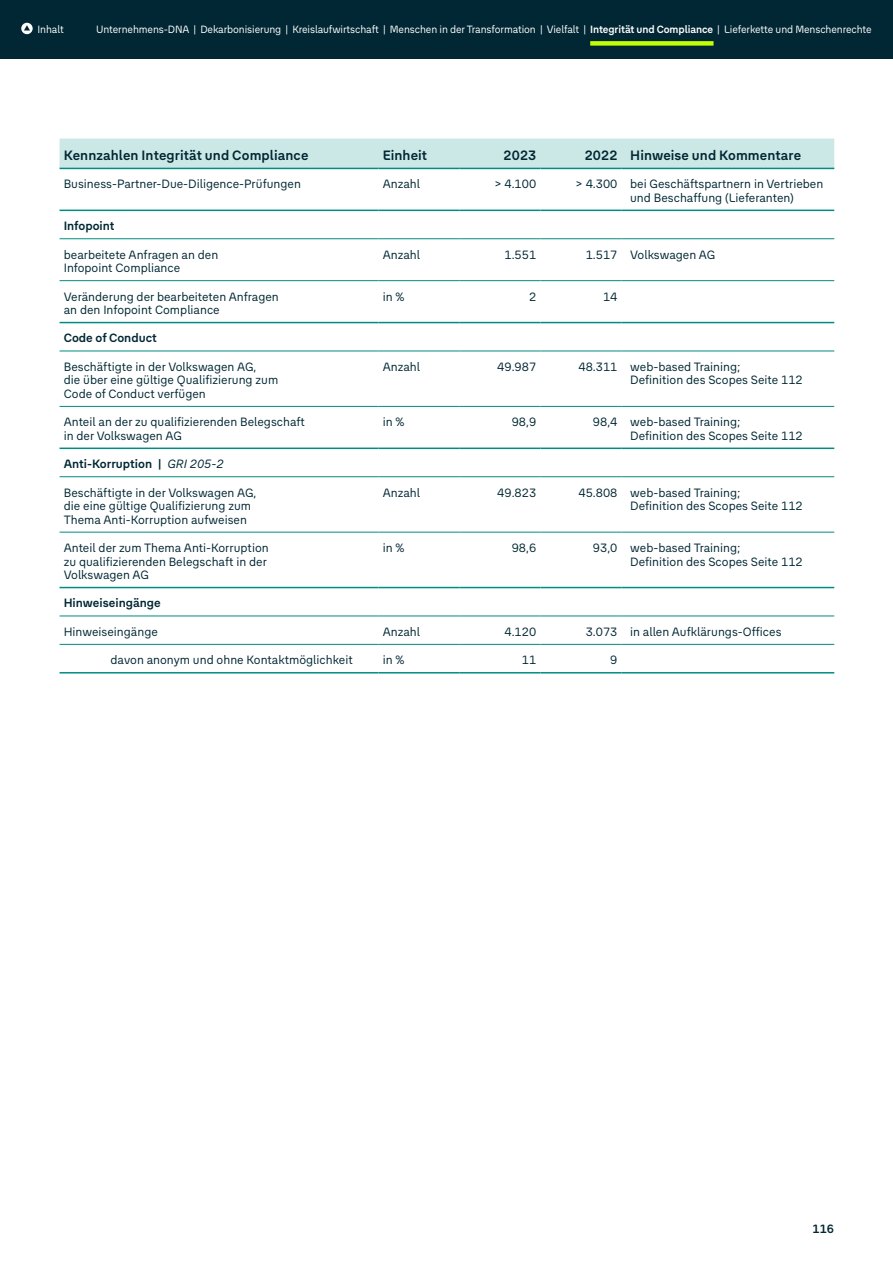
<style>
.page{position:relative;width:893px;height:1263px;background:#fff}
.page>*{position:absolute;margin:0;border:0;box-sizing:border-box;transform-origin:0 0}
.t1{font:700 13.5px "The Group TEXT Pro";letter-spacing:.005em;color:#002733}
.t2{font:12px/13.5px "The Group TEXT Pro";color:#002733}
.t3{font:700 12px "The Group TEXT Pro";color:#002733}
.t4{font:10.5px "The Group TEXT Pro";letter-spacing:-.01em;color:#fff}
.s1{font-weight:700}
.s2{font-weight:400;font-style:italic}
</style>
<div class="page">
<div style="left:60px;top:139px;width:774px;height:29px;background:#cce8e6"></div>
<svg style="left:60px;top:169px;width:774px;height:475px"></svg>
<svg style="left:60px;top:211px;width:774px;height:265px"></svg>
<svg style="left:60px;top:477px;width:774px;height:110px"></svg>
<hr style="left:60px;top:168px;width:318px;height:1px;background:#008c82">
<hr style="left:378px;top:168px;width:81px;height:1px;background:#008c82">
<hr style="left:459px;top:168px;width:81px;height:1px;background:#008c82">
<hr style="left:540px;top:168px;width:82px;height:1px;background:#008c82">
<hr style="left:622px;top:168px;width:212px;height:1px;background:#008c82">
<hr style="left:60px;top:238px;width:318px;height:1px;background:#008c82">
<hr style="left:378px;top:238px;width:81px;height:1px;background:#008c82">
<hr style="left:459px;top:238px;width:81px;height:1px;background:#008c82">
<hr style="left:540px;top:238px;width:82px;height:1px;background:#008c82">
<hr style="left:622px;top:238px;width:212px;height:1px;background:#008c82">
<hr style="left:60px;top:280px;width:318px;height:1px;background:#008c82">
<hr style="left:378px;top:280px;width:81px;height:1px;background:#008c82">
<hr style="left:459px;top:280px;width:81px;height:1px;background:#008c82">
<hr style="left:540px;top:280px;width:82px;height:1px;background:#008c82">
<hr style="left:622px;top:280px;width:212px;height:1px;background:#008c82">
<hr style="left:60px;top:322px;width:318px;height:1px;background:#008c82">
<hr style="left:378px;top:322px;width:81px;height:1px;background:#008c82">
<hr style="left:459px;top:322px;width:81px;height:1px;background:#008c82">
<hr style="left:540px;top:322px;width:82px;height:1px;background:#008c82">
<hr style="left:622px;top:322px;width:212px;height:1px;background:#008c82">
<hr style="left:60px;top:351px;width:318px;height:1px;background:#008c82">
<hr style="left:378px;top:351px;width:81px;height:1px;background:#008c82">
<hr style="left:459px;top:351px;width:81px;height:1px;background:#008c82">
<hr style="left:540px;top:351px;width:82px;height:1px;background:#008c82">
<hr style="left:622px;top:351px;width:212px;height:1px;background:#008c82">
<hr style="left:60px;top:406px;width:318px;height:1px;background:#008c82">
<hr style="left:378px;top:406px;width:81px;height:1px;background:#008c82">
<hr style="left:459px;top:406px;width:81px;height:1px;background:#008c82">
<hr style="left:540px;top:406px;width:82px;height:1px;background:#008c82">
<hr style="left:622px;top:406px;width:212px;height:1px;background:#008c82">
<hr style="left:60px;top:448px;width:318px;height:1px;background:#008c82">
<hr style="left:378px;top:448px;width:81px;height:1px;background:#008c82">
<hr style="left:459px;top:448px;width:81px;height:1px;background:#008c82">
<hr style="left:540px;top:448px;width:82px;height:1px;background:#008c82">
<hr style="left:622px;top:448px;width:212px;height:1px;background:#008c82">
<hr style="left:60px;top:476px;width:318px;height:1px;background:#008c82">
<hr style="left:378px;top:476px;width:81px;height:1px;background:#008c82">
<hr style="left:459px;top:476px;width:81px;height:1px;background:#008c82">
<hr style="left:540px;top:476px;width:82px;height:1px;background:#008c82">
<hr style="left:622px;top:476px;width:212px;height:1px;background:#008c82">
<hr style="left:60px;top:532px;width:318px;height:1px;background:#008c82">
<hr style="left:378px;top:532px;width:81px;height:1px;background:#008c82">
<hr style="left:459px;top:532px;width:81px;height:1px;background:#008c82">
<hr style="left:540px;top:532px;width:82px;height:1px;background:#008c82">
<hr style="left:622px;top:532px;width:212px;height:1px;background:#008c82">
<hr style="left:60px;top:587px;width:318px;height:1px;background:#008c82">
<hr style="left:378px;top:587px;width:81px;height:1px;background:#008c82">
<hr style="left:459px;top:587px;width:81px;height:1px;background:#008c82">
<hr style="left:540px;top:587px;width:82px;height:1px;background:#008c82">
<hr style="left:622px;top:587px;width:212px;height:1px;background:#008c82">
<hr style="left:60px;top:616px;width:318px;height:1px;background:#008c82">
<hr style="left:378px;top:616px;width:81px;height:1px;background:#008c82">
<hr style="left:459px;top:616px;width:81px;height:1px;background:#008c82">
<hr style="left:540px;top:616px;width:82px;height:1px;background:#008c82">
<hr style="left:622px;top:616px;width:212px;height:1px;background:#008c82">
<hr style="left:60px;top:644px;width:318px;height:1px;background:#008c82">
<hr style="left:378px;top:644px;width:81px;height:1px;background:#008c82">
<hr style="left:459px;top:644px;width:81px;height:1px;background:#008c82">
<hr style="left:540px;top:644px;width:82px;height:1px;background:#008c82">
<hr style="left:622px;top:644px;width:212px;height:1px;background:#008c82">
<hr style="left:60px;top:672px;width:318px;height:1px;background:#008c82">
<hr style="left:378px;top:672px;width:81px;height:1px;background:#008c82">
<hr style="left:459px;top:672px;width:81px;height:1px;background:#008c82">
<hr style="left:540px;top:672px;width:82px;height:1px;background:#008c82">
<hr style="left:622px;top:672px;width:212px;height:1px;background:#008c82">
<hr style="left:60px;top:210px;width:318px;height:1px;background:#008c82">
<hr style="left:378px;top:210px;width:81px;height:1px;background:#008c82">
<hr style="left:459px;top:210px;width:81px;height:1px;background:#008c82">
<hr style="left:540px;top:210px;width:82px;height:1px;background:#008c82">
<hr style="left:622px;top:210px;width:212px;height:1px;background:#008c82">
<div style="left:0;top:0;width:893px;height:59px;background:#002733"></div>
<svg style="left:21px;top:23px;width:12px;height:11px"></svg>
<svg style="left:24px;top:25px;width:6px;height:6px"></svg>
<div style="left:590px;top:41px;width:123px;height:5px;background:#c2fe06"></div>
<p class="t4" style="left:38px;top:21px;width:28px">Inhalt</p>
<p class="t4" style="left:96px;top:21px;width:777px">Unternehmens-DNA | Dekarbonisierung | Kreislaufwirtschaft | Menschen in der Transformation | Vielfalt | <span class="s1">Integrität und Compliance</span> | Lieferkette und Menschenrechte</p>
<p class="t1" style="left:64px;top:145px;width:246px">Kennzahlen Integrität und Compliance</p>
<p class="t1" style="left:383px;top:145px;width:46px">Einheit</p>
<p class="t1" style="left:504px;top:145px;width:34px">2023</p>
<p class="t1" style="left:585px;top:145px;width:218px">2022 Hinweise und Kommentare</p>
<p class="t2" style="left:64px;top:176px;width:239px">Business-Partner-Due-Diligence-Prüfungen</p>
<p class="t2" style="left:383px;top:176px;width:39px">Anzahl</p>
<p class="t2" style="left:494px;top:176px;width:43px">&gt; 4.100</p>
<p class="t2" style="left:630px;top:176px;width:195px;text-indent:-55px">&gt; 4.300 bei Geschäftspartnern in Vertrieben und Beschaffung (Lieferanten)</p>
<p class="t3" style="left:64px;top:217px;width:52px">Infopoint</p>
<p class="t2" style="left:64px;top:247px;width:156px">bearbeitete Anfragen an den<br>Infopoint Compliance</p>
<p class="t2" style="left:383px;top:247px;width:39px">Anzahl</p>
<p class="t2" style="left:504px;top:247px;width:33px">1.551</p>
<p class="t2" style="left:586px;top:247px;width:131px">1.517 Volkswagen AG</p>
<p class="t2" style="left:64px;top:289px;width:217px">Veränderung der bearbeiteten Anfragen an den Infopoint Compliance</p>
<p class="t2" style="left:383px;top:289px;width:23px">in %</p>
<p class="t2" style="left:529px;top:289px;width:9px">2</p>
<p class="t2" style="left:603px;top:289px;width:16px">14</p>
<p class="t3" style="left:64px;top:329px;width:95px">Code of Conduct</p>
<p class="t2" style="left:64px;top:359px;width:216px">Beschäftigte in der Volkswagen AG,<br>die über eine gültige Qualifizierung zum<br>Code of Conduct verfügen</p>
<p class="t2" style="left:383px;top:359px;width:39px">Anzahl</p>
<p class="t2" style="left:497px;top:359px;width:40px">49.987</p>
<p class="t2" style="left:630px;top:359px;width:174px;text-indent:-52px">48.311 web-based Training;<br>Definition des Scopes Seite 112</p>
<p class="t2" style="left:64px;top:414px;width:243px">Anteil an der zu qualifizierenden Belegschaft in der Volkswagen AG</p>
<p class="t2" style="left:383px;top:414px;width:23px">in %</p>
<p class="t2" style="left:512px;top:414px;width:26px">98,9</p>
<p class="t2" style="left:630px;top:414px;width:174px;text-indent:-37px">98,4 web-based Training;<br>Definition des Scopes Seite 112</p>
<p class="t3" style="left:64px;top:455px;width:161px">Anti-Korruption | <span class="s2">GRI 205-2</span></p>
<p class="t2" style="left:64px;top:485px;width:194px">Beschäftigte in der Volkswagen AG, die eine gültige Qualifizierung zum<br>Thema Anti-Korruption aufweisen</p>
<p class="t2" style="left:383px;top:485px;width:39px">Anzahl</p>
<p class="t2" style="left:497px;top:485px;width:40px">49.823</p>
<p class="t2" style="left:630px;top:485px;width:174px;text-indent:-52px">45.808 web-based Training;<br>Definition des Scopes Seite 112</p>
<p class="t2" style="left:64px;top:540px;width:206px">Anteil der zum Thema Anti-Korruption zu qualifizierenden Belegschaft in der<br>Volkswagen AG</p>
<p class="t2" style="left:383px;top:540px;width:23px">in %</p>
<p class="t2" style="left:512px;top:540px;width:26px">98,6</p>
<p class="t2" style="left:630px;top:540px;width:174px;text-indent:-37px">93,0 web-based Training;<br>Definition des Scopes Seite 112</p>
<p class="t3" style="left:64px;top:594px;width:98px">Hinweiseingänge</p>
<p class="t2" style="left:64px;top:624px;width:96px">Hinweiseingänge</p>
<p class="t2" style="left:383px;top:624px;width:39px">Anzahl</p>
<p class="t2" style="left:504px;top:624px;width:33px">4.120</p>
<p class="t2" style="left:586px;top:624px;width:197px">3.073 in allen Aufklärungs-Offices</p>
<p class="t2" style="left:111px;top:652px;width:244px">davon anonym und ohne Kontaktmöglichkeit</p>
<p class="t2" style="left:383px;top:652px;width:23px">in %</p>
<p class="t2" style="left:522px;top:652px;width:16px">11</p>
<p class="t2" style="left:610px;top:652px;width:9px">9</p>
<p class="t3" style="left:812px;top:1219px;width:23px">116</p>
</div>
